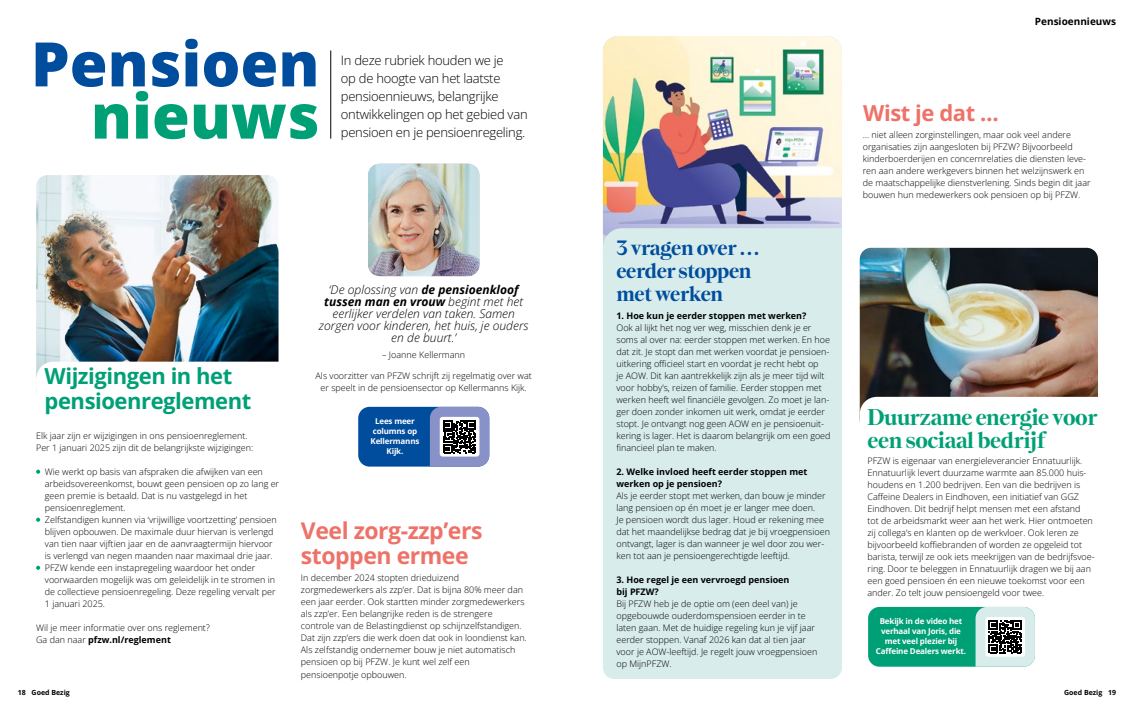
<style>
.page{position:relative;width:1134px;height:715px;background:#fff}
.page>*{position:absolute;margin:0;border:0;box-sizing:border-box;transform-origin:0 0}
.t1{font:800 61.4px "Open Sans";color:#004d9d}
.t2{font:800 61.4px "Open Sans";color:#00a076}
.t3{font:700 23px/25px "Open Sans";letter-spacing:-.02em;color:#ee7268}
.t4{font:700 22.7px/22.7px "Nantes";letter-spacing:-.02em;color:#00a076}
.t5{font:700 22px/25px "Open Sans";letter-spacing:-.02em;color:#00a076}
.t6{font:700 22px "Open Sans";letter-spacing:-.02em;color:#ee7268}
.t7{font:700 21px/23px "Nantes";letter-spacing:-.02em;color:#004d9d}
.t8{font:300 13px/18px "Open Sans";letter-spacing:-.02em;color:#000}
.t9{font:italic 12px/12px "Open Sans";color:#000;text-align:center}
.t10{font:700 10px "Open Sans";color:#000}
.t11{font:300 9px/12px "Open Sans";color:#000}
.t12{font:700 9px/12px "Open Sans";color:#000}
.t13{font:700 8px/10px "Open Sans";letter-spacing:-.02em;color:#fff;text-align:center}
.t14{font:700 7px "Open Sans";color:#000}
.s1{font-weight:700}
.s2{font-weight:400;font-style:italic}
</style>
<div class="page">
<img style="left:860px;top:248px;width:238px;height:148px">
<svg style="left:860px;top:396px;width:238px;height:15px"></svg>
<div style="left:603px;top:222px;width:239px;height:456px;background:#d8eceb;border-radius:11px"></div>
<img style="left:603px;top:36px;width:239px;height:192px">
<hr style="left:330px;top:50px;width:1px;height:88px;background:#000">
<svg style="left:603px;top:228px;width:239px;height:16px"></svg>
<div style="left:868px;top:606px;width:167px;height:60px;background:#00a076;border-radius:11px"></div>
<svg style="left:975px;top:606px;width:60px;height:60px;background:#a9b7b6"></svg>
<img style="left:36px;top:175px;width:243px;height:186px">
<svg style="left:36px;top:469px;width:4px;height:4px"></svg>
<svg style="left:36px;top:517px;width:4px;height:4px"></svg>
<svg style="left:36px;top:565px;width:4px;height:4px"></svg>
<svg style="left:36px;top:361px;width:243px;height:33px"></svg>
<div style="left:358px;top:406px;width:131px;height:60px;background:#004d9d;border-radius:11px"></div>
<svg style="left:430px;top:406px;width:59px;height:60px;background:#8288a5"></svg>
<img style="left:368px;top:164px;width:111px;height:112px">
<h1 class="t1" style="left:31px;top:17px;width:290px">Pensioen</h1>
<h1 class="t2" style="left:91px;top:69px;width:230px">nieuws</h1>
<h3 class="t8" style="left:341px;top:51px;width:188px">In deze rubriek houden we je<br>op de hoogte van het laatste pensioennieuws, belangrijke ontwikkelingen op het gebied van pensioen en je pensioenregeling.</h3>
<h3 class="t5" style="left:45px;top:363px;width:208px">Wijzigingen in het pensioenreglement</h3>
<p class="t11" style="left:36px;top:429px;width:219px">Elk jaar zijn er wijzigingen in ons pensioenreglement.<br>Per 1 januari 2025 zijn dit de belangrijkste wijzigingen:</p>
<p class="t11" style="left:45px;top:465px;width:236px">Wie werkt op basis van afspraken die afwijken van een arbeidsovereenkomst, bouwt geen pensioen op zo lang er geen premie is betaald. Dat is nu vastgelegd in het pensioenreglement.<br>Zelfstandigen kunnen via ‘vrijwillige voortzetting’ pensioen blijven opbouwen. De maximale duur hiervan is verlengd van tien naar vijftien jaar en de aanvraagtermijn hiervoor is verlengd van negen maanden naar maximaal drie jaar.<br>PFZW kende een instapregeling waardoor het onder voorwaarden mogelijk was om geleidelijk in te stromen in de collectieve pensioenregeling. Deze regeling vervalt per 1 januari 2025.</p>
<p class="t11" style="left:36px;top:621px;width:175px">Wil je meer informatie over ons reglement?<br>Ga dan naar <span class="s1">pfzw.nl/reglement</span></p>
<h3 class="t9" style="left:319px;top:283px;width:211px">‘De oplossing van <span class="s1">de pensioenkloof tussen man en vrouw</span> begint met het eerlijker verdelen van taken. Samen zorgen voor kinderen, het huis, je ouders en de buurt.’</h3>
<p class="t11" style="left:382px;top:349px;width:84px"><span class="s2">–</span> Joanne Kellermann</p>
<p class="t11" style="left:316px;top:369px;width:218px;text-align:center">Als voorzitter van PFZW schrijft zij regelmatig over wat er speelt in de pensioensector op Kellermanns Kijk.</p>
<p class="t13" style="left:371px;top:415px;width:50px">Lees meer columns op<br>Kellermanns<br>Kijk.</p>
<h2 class="t3" style="left:301px;top:517px;width:183px">Veel zorg-zzp’ers stoppen ermee</h2>
<p class="t11" style="left:301px;top:571px;width:227px">In december 2024 stopten drieduizend zorgmedewerkers als zzp’er. Dat is bijna 80% meer dan een jaar eerder. Ook startten minder zorgmedewerkers als zzp’er. Een belangrijke reden is de strengere controle van de Belastingdienst op schijnzelfstandigen.<br>Dat zijn zzp’ers die werk doen dat ook in loondienst kan.<br>Als zelfstandig ondernemer bouw je niet automatisch pensioen op bij PFZW. Je kunt wel zelf een pensioenpotje opbouwen.</p>
<h3 class="t7" style="left:616px;top:236px;width:145px">3 vragen over … eerder stoppen met werken</h3>
<p class="t12" style="left:616px;top:309px;width:192px">1. Hoe kun je eerder stoppen met werken?</p>
<p class="t11" style="left:616px;top:321px;width:216px">Ook al lijkt het nog ver weg, misschien denk je er soms al over na: eerder stoppen met werken. En hoe dat zit. Je stopt dan met werken voordat je pensioen&shy;uitkering officieel start en voordat je recht hebt op<br>je AOW. Dit kan aantrekkelijk zijn als je meer tijd wilt voor hobby’s, reizen of familie. Eerder stoppen met werken heeft wel financiële gevolgen. Zo moet je lan&shy;ger doen zonder inkomen uit werk, omdat je eerder stopt. Je ontvangt nog geen AOW en je pensioenuit&shy;kering is lager. Het is daarom belangrijk om een goed financieel plan te maken.</p>
<p class="t12" style="left:616px;top:465px;width:192px">2. Welke invloed heeft eerder stoppen met werken op je pensioen?</p>
<p class="t11" style="left:616px;top:489px;width:215px">Als je eerder stopt met werken, dan bouw je minder lang pensioen op én moet je er langer mee doen.<br>Je pensioen wordt dus lager. Houd er rekening mee dat het maandelijkse bedrag dat je bij vroegpensioen ontvangt, lager is dan wanneer je wel door zou wer&shy;ken tot aan je pensioengerechtigde leeftijd.</p>
<p class="t12" style="left:616px;top:573px;width:175px">3. Hoe regel je een vervroegd pensioen bij PFZW?</p>
<p class="t11" style="left:616px;top:597px;width:202px">Bij PFZW heb je de optie om (een deel van) je opgebouwde ouderdomspensioen eerder in te laten gaan. Met de huidige regeling kun je vijf jaar eerder stoppen. Vanaf 2026 kan dat al tien jaar voor je AOW-leeftijd. Je regelt jouw vroegpensioen op MijnPFZW.</p>
<h3 class="t6" style="left:863px;top:98px;width:137px">Wist je dat …</h3>
<p class="t10" style="left:1035px;top:15px;width:83px">Pensioennieuws</p>
<p class="t11" style="left:863px;top:129px;width:229px">… niet alleen zorginstellingen, maar ook veel andere organisaties zijn aangesloten bij PFZW? Bijvoorbeeld kinderboerderijen en concernrelaties die diensten leve&shy;ren aan andere werkgevers binnen het welzijnswerk en de maatschappelijke dienstverlening. Sinds begin dit jaar bouwen hun medewerkers ook pensioen op bij PFZW.</p>
<h3 class="t4" style="left:867px;top:405px;width:231px">Duurzame energie voor een sociaal bedrijf</h3>
<p class="t11" style="left:867px;top:454px;width:229px">PFZW is eigenaar van energieleverancier Ennatuurlijk.<br>Ennatuurlijk levert duurzame warmte aan 85.000 huis&shy;houdens en 1.200 bedrijven. Een van die bedrijven is Caffeine Dealers in Eindhoven, een initiatief van GGZ Eindhoven. Dit bedrijf helpt mensen met een afstand<br>tot de arbeidsmarkt weer aan het werk. Hier ontmoeten zij collega’s en klanten op de werkvloer. Ook leren ze bijvoorbeeld koffiebranden of worden ze opgeleid tot barista, terwijl ze ook iets meekrijgen van de bedrijfsvoe&shy;ring. Door te beleggen in Ennatuurlijk dragen we bij aan een goed pensioen én een nieuwe toekomst voor een ander. Zo telt jouw pensioengeld voor twee.</p>
<p class="t13" style="left:876px;top:616px;width:92px">Bekijk in de video het verhaal van Joris, die met veel plezier bij<br>Caffeine Dealers werkt.</p>
<p class="t14" style="left:18px;top:687px;width:53px">18 Goed Bezig</p>
<p class="t14" style="left:1064px;top:687px;width:53px">Goed Bezig 19</p>
</div>
